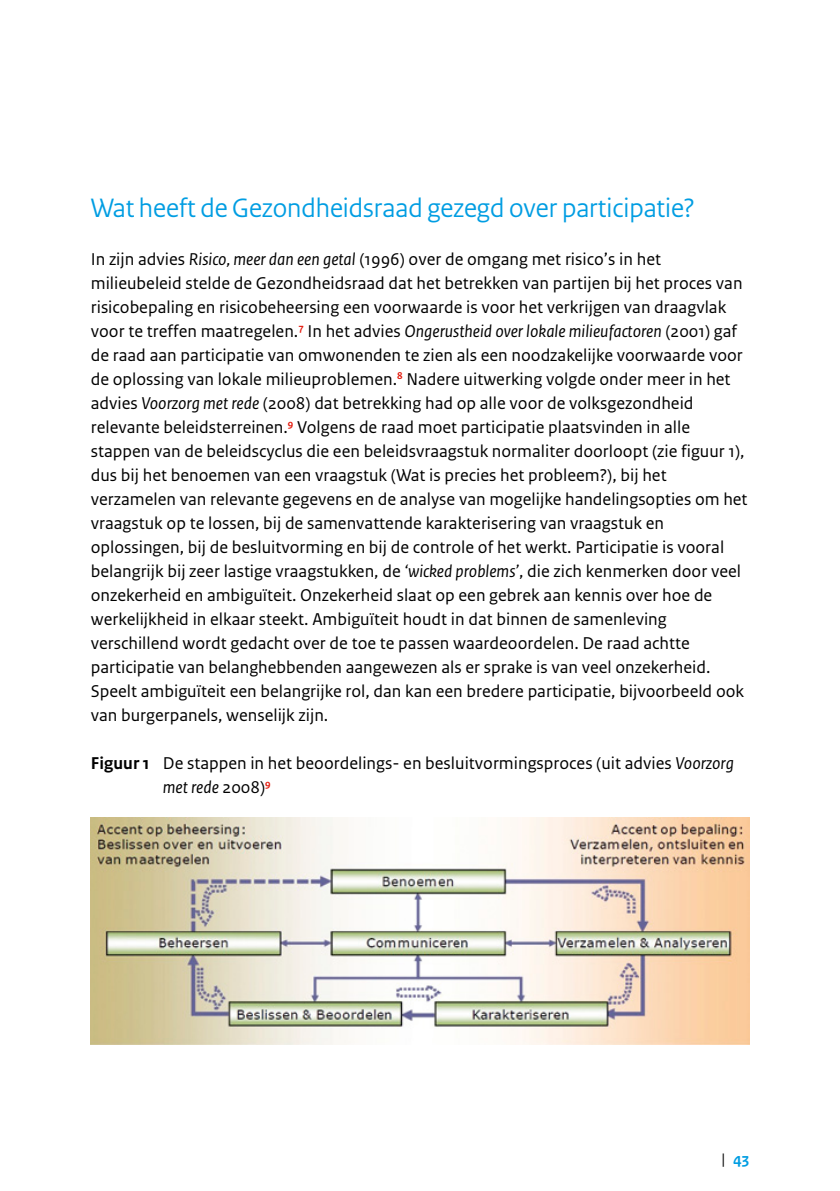
<style>
.page{position:relative;width:840px;height:1191px;background:#fff}
.page>*{position:absolute;margin:0;border:0;box-sizing:border-box;transform-origin:0 0}
._04_RO_Paragraafkop{font:28px "Rijksoverheid Sans Heading";color:#009de2}
._10_RO_Broodtekst_Sa{font:18px/24px "Rijksoverheid Sans Text";color:#000}
.Figuur_titel{font:18px/24px "Rijksoverheid Sans Text";color:#000}
.t1{font:700 16px "Rijksoverheid Sans Text";color:#009de2}
.s1{font-style:italic}
.s2{font-weight:700}
.s3{font-weight:400;color:#000}
</style>
<div class="page">
<img style="left:91px;top:817px;width:657px;height:227px">
<p class="_04_RO_Paragraafkop" style="left:91px;top:191px;width:605px">Wat heeft de Gezondheidsraad gezegd over participatie?</p>
<p class="_10_RO_Broodtekst_Sa" style="left:91px;top:247px;width:658px">In zijn advies <span class="s1">Risico, meer dan een getal</span> (1996) over de omgang met risico’s in het milieubeleid stelde de Gezondheidsraad dat het betrekken van partijen bij het proces van risicobepaling en risicobeheersing een voorwaarde is voor het verkrijgen van draagvlak voor te treffen maatregelen.<sup>7</sup> In het advies <span class="s1">Ongerustheid over lokale milieufactoren</span> (2001) gaf de raad aan participatie van omwonenden te zien als een noodzakelijke voorwaarde voor de oplossing van lokale milieuproblemen.<sup>8</sup> Nadere uitwerking volgde onder meer in het advies <span class="s1">Voorzorg met rede</span> (2008) dat betrekking had op alle voor de volksgezondheid relevante beleidsterreinen.<sup>9</sup> Volgens de raad moet participatie plaatsvinden in alle stappen van de beleidscyclus die een beleidsvraagstuk normaliter doorloopt (zie figuur 1), dus bij het benoemen van een vraagstuk (Wat is precies het probleem?), bij het verzamelen van relevante gegevens en de analyse van mogelijke handelingsopties om het vraagstuk op te lossen, bij de samenvattende karakterisering van vraagstuk en oplossingen, bij de besluitvorming en bij de controle of het werkt. Participatie is vooral belangrijk bij zeer lastige vraagstukken, de <span class="s1">‘wicked problems’</span>, die zich kenmerken door veel onzekerheid en ambiguïteit. Onzekerheid slaat op een gebrek aan kennis over hoe de werkelijkheid in elkaar steekt. Ambiguïteit houdt in dat binnen de samenleving verschillend wordt gedacht over de toe te passen waardeoordelen. De raad achtte participatie van belanghebbenden aangewezen als er sprake is van veel onzekerheid.<br>Speelt ambiguïteit een belangrijke rol, dan kan een bredere participatie, bijvoorbeeld ook van burgerpanels, wenselijk zijn.</p>
<p class="Figuur_titel" style="left:163px;top:751px;width:572px;text-indent:-72px"><span class="s2">Figuur 1</span> De stappen in het beoordelings- en besluitvormingsproces (uit advies <span class="s1">Voorzorg met rede</span> 2008)<sup>9</sup></p>
<p class="t1" style="left:721px;top:1150px;width:29px"><span class="s3">|</span> 43</p>
</div>
